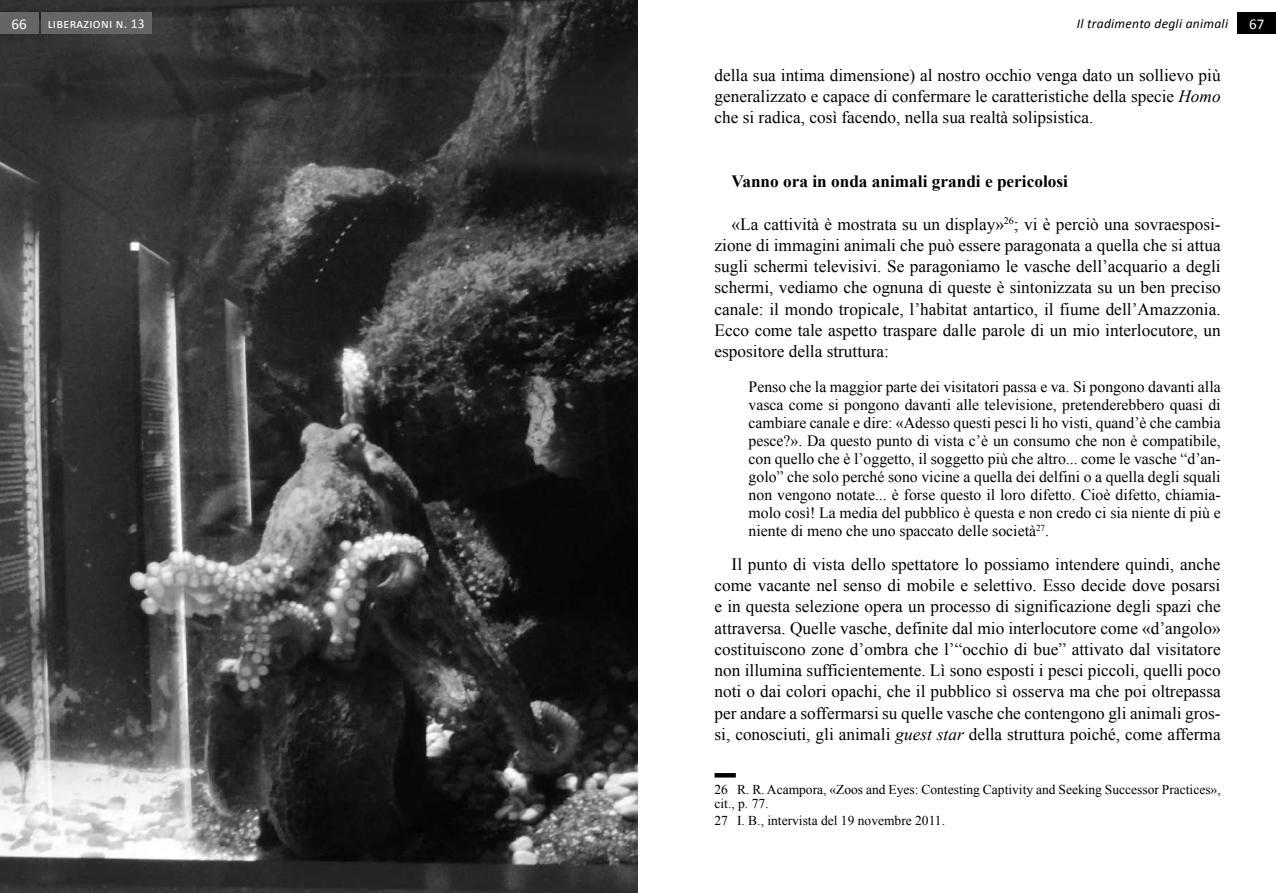
<style>
.page{position:relative;width:1276px;height:893px;background:#fff}
.page>*{position:absolute;margin:0;border:0;box-sizing:border-box;transform-origin:0 0}
.t1{font:17.25px/21.3px "Times New Roman";color:#000;text-align:justify}
.t2{font:700 17.25px "Times New Roman";color:#000}
.t3{font:15.75px/18px "Times New Roman";color:#000;text-align:justify}
.t4{font:15px "Calibri";color:#fff}
.t5{font:13.5px/13.5px "Times New Roman";color:#000}
.t6{font:italic 13.5px "Calibri";letter-spacing:.02em;color:#000}
.t7{font:13.5px "Calibri";letter-spacing:.02em;color:#fff}
.s1{font-style:italic}
</style>
<div class="page">
<div style="left:1237px;top:13px;width:39px;height:21px;background:#000"></div>
<svg style="left:714px;top:773px;width:22px;height:4px"></svg>
<img style="left:0;top:0;width:638px;height:893px">
<div style="left:0;top:13px;width:38px;height:21px;background:#646567"></div>
<div style="left:41px;top:13px;width:111px;height:21px;background:#646567"></div>
<p class="t4" style="left:12px;top:15px;width:17px">66</p>
<p class="t7" style="left:48px;top:15px;width:98px">liberazioni n. 13</p>
<p class="t6" style="left:1076px;top:15px;width:153px">Il tradimento degli animali</p>
<p class="t4" style="left:1249px;top:15px;width:17px">67</p>
<p class="t1" style="left:714px;top:64px;width:507px">della sua intima dimensione) al nostro occhio venga dato un sollievo più generalizzato e capace di confermare le caratteristiche della specie <span class="s1">Homo </span>che si radica, così facendo, nella sua realtà solipsistica.</p>
<p class="t2" style="left:731px;top:169px;width:338px">Vanno ora in onda animali grandi e pericolosi</p>
<p class="t1" style="left:714px;top:213px;width:507px;text-indent:17px">«La cattività è mostrata su un display»<sup>26</sup>; vi è perciò una sovraesposi&shy;zione di immagini animali che può essere paragonata a quella che si attua sugli schermi televisivi. Se paragoniamo le vasche dell’acquario a degli schermi, vediamo che ognuna di queste è sintonizzata su un ben preciso canale: il mondo tropicale, l’habitat antartico, il fiume dell’Amazzonia.<br>Ecco come tale aspetto traspare dalle parole di un mio interlocutore, un espositore della struttura:</p>
<p class="t3" style="left:748px;top:378px;width:474px">Penso che la maggior parte dei visitatori passa e va. Si pongono davanti alla vasca come si pongono davanti alle televisione, pretenderebbero quasi di cambiare canale e dire: «Adesso questi pesci li ho visti, quand’è che cambia pesce?». Da questo punto di vista c’è un consumo che non è compatibile, con quello che è l’oggetto, il soggetto più che altro... come le vasche “d’an&shy;golo” che solo perché sono vicine a quella dei delfini o a quella degli squali non vengono notate... è forse questo il loro difetto. Cioè difetto, chiamia&shy;molo così! La media del pubblico è questa e non credo ci sia niente di più e niente di meno che uno spaccato delle società<sup>27</sup>.</p>
<p class="t1" style="left:714px;top:553px;width:508px;text-indent:17px">Il punto di vista dello spettatore lo possiamo intendere quindi, anche come vacante nel senso di mobile e selettivo. Esso decide dove posarsi e in questa selezione opera un processo di significazione degli spazi che attraversa. Quelle vasche, definite dal mio interlocutore come «d’angolo» costituiscono zone d’ombra che l’“occhio di bue” attivato dal visitatore non illumina sufficientemente. Lì sono esposti i pesci piccoli, quelli poco noti o dai colori opachi, che il pubblico sì osserva ma che poi oltrepassa per andare a soffermarsi su quelle vasche che contengono gli animali gros&shy;si, conosciuti, gli animali <span class="s1">guest star</span> della struttura poiché, come afferma</p>
<p class="t5" style="left:714px;top:783px;width:508px">26 R. R. Acampora, «Zoos and Eyes: Contesting Captivity and Seeking Successor Practices», cit., p. 77.</p>
<p class="t5" style="left:714px;top:813px;width:232px">27 I. B., intervista del 19 novembre 2011.</p>
</div>
